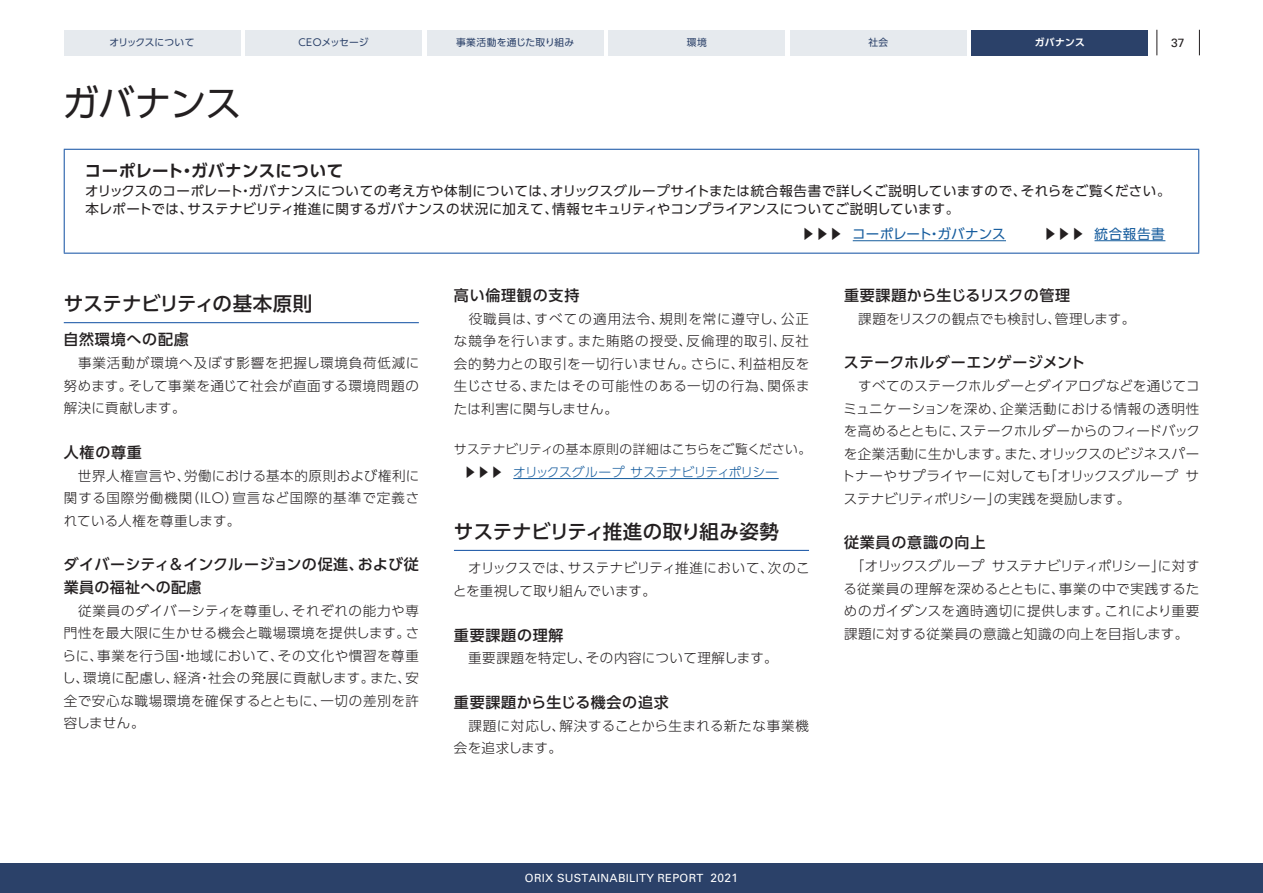
<style>
.page{position:relative;width:1263px;height:893px;background:#fff}
.page>*{position:absolute;margin:0;border:0;box-sizing:border-box;transform-origin:0 0}
.t1{font:36px "UD Shin Go Pr 6 N";letter-spacing:-.015em;color:#231f20}
.t2{font:500 19.5px "UD Shin Go Pr 6 N";letter-spacing:-.01em;color:#231f20}
.t3{font:700 16.5px "UD Shin Go Pr 6 N De";letter-spacing:.02em;color:#231f20}
.t4{font:500 15px "UD Shin Go Pr 6 N";letter-spacing:.04em;color:#231f20}
.t5{font:500 15px/22.5px "UD Shin Go Pr 6 N";letter-spacing:.02em;color:#231f20}
.t6{font:500 15px "UD Shin Go Pr 6 N";letter-spacing:.01em;color:#231f20}
.t7{font:300 13.5px/22.5px "UD Shin Go Pr 6 N";letter-spacing:.035em;color:#231f20;text-align:justify}
.t8{font:13.5px/18px "UD Shin Go Pr 6 N";letter-spacing:.025em;color:#231f20}
.t9{font:300 13.5px/22.5px "UD Shin Go Pr 6 N";letter-spacing:.015em;color:#231f20}
.t10{font:13.5px "UD Shin Go Pr 6 N";letter-spacing:.02em;color:#175d9e}
.t11{font:300 12.75px/22.2px "UD Shin Go Pr 6 N";letter-spacing:-.015em;color:#231f20}
.t12{font:12px "Univers LT Std";color:#231f20}
.t13{font:11.25px "Univers LT Std";letter-spacing:.025em;color:#fff}
.t14{font:9.75px "UD Shin Go Pr 6 N";letter-spacing:.02em;color:#2b4169}
.t15{font:9.75px "UD Shin Go Pr 6 N";letter-spacing:-.015em;color:#2b4169}
.t16{font:700 9.75px "UD Shin Go Pr 6 N De";letter-spacing:.02em;color:#fff}
.s1{font-weight:300;color:#231f20}
.s2{color:#175d9e}
.s3{font-size:12px}
</style>
<div class="page">
<svg style="left:1156px;top:30px;width:1px;height:25px"></svg>
<svg style="left:1199px;top:30px;width:1px;height:25px"></svg>
<div style="left:0;top:863px;width:1263px;height:30px;background:#2b4169"></div>
<div style="left:64px;top:30px;width:176px;height:25px;background:#e6eaee"></div>
<div style="left:245px;top:30px;width:177px;height:25px;background:#e6eaee"></div>
<div style="left:427px;top:30px;width:176px;height:25px;background:#e6eaee"></div>
<div style="left:790px;top:30px;width:176px;height:25px;background:#e6eaee"></div>
<div style="left:972px;top:30px;width:176px;height:25px;background:#2b4169"></div>
<div style="left:608px;top:30px;width:177px;height:25px;background:#e6eaee"></div>
<hr style="left:64px;top:149px;width:1135px;height:1px;background:#0d4da1">
<hr style="left:64px;top:150px;width:1px;height:103px;background:#0d4da1">
<hr style="left:1198px;top:150px;width:1px;height:103px;background:#0d4da1">
<hr style="left:64px;top:253px;width:1135px;height:1px;background:#0d4da1">
<hr style="left:853px;top:240px;width:153px;height:1px;background:#175d9e">
<hr style="left:1094px;top:240px;width:71px;height:1px;background:#175d9e">
<hr style="left:64px;top:322px;width:355px;height:1px;background:#0d4da1">
<hr style="left:513px;top:478px;width:266px;height:1px;background:#175d9e">
<hr style="left:454px;top:550px;width:355px;height:1px;background:#0d4da1">
<p class="t15" style="left:109px;top:35px;width:87px">オリックスについて</p>
<p class="t14" style="left:298px;top:35px;width:72px">CEOメッセージ</p>
<p class="t14" style="left:456px;top:35px;width:120px">事業活動を通じた取り組み</p>
<p class="t14" style="left:687px;top:35px;width:21px">環境</p>
<p class="t14" style="left:868px;top:35px;width:21px">社会</p>
<p class="t16" style="left:1035px;top:35px;width:51px">ガバナンス</p>
<h1 class="t1" style="left:63px;top:74px;width:180px">ガバナンス</h1>
<p class="t12" style="left:1171px;top:36px;width:15px">37</p>
<p class="t3" style="left:85px;top:157px;width:260px">コーポレート・ガバナンスについて</p>
<p class="t8" style="left:85px;top:182px;width:1087px">オリックスのコーポレート・ガバナンスについての考え方や体制については、オリックスグループサイトまたは統合報告書で詳しくご説明していますので、それらをご覧ください。本レポートでは、サステナビリティ推進に関するガバナンスの状況に加えて、情報セキュリティやコンプライアンスについてご説明しています。</p>
<p class="t10" style="left:801px;top:223px;width:365px"><span class="s1">▶▶▶</span> コーポレート・ガバナンス <span class="s1">　　 ▶▶▶</span> 統合報告書</p>
<h2 class="t2" style="left:64px;top:288px;width:250px">サステナビリティの基本原則</h2>
<p class="t4" style="left:64px;top:328px;width:127px">自然環境への配慮</p>
<p class="t7" style="left:64px;top:351px;width:357px">　事業活動が環境へ及ぼす影響を把握し環境負荷低減に努めます。そして事業を通じて社会が直面する環境問題の解決に貢献します。</p>
<p class="t4" style="left:64px;top:440px;width:80px">人権の尊重</p>
<p class="t7" style="left:64px;top:464px;width:357px">　世界人権宣言や、労働における基本的原則および権利に関する国際労働機関（ILO）宣言など国際的基準で定義されている人権を尊重します。</p>
<p class="t5" style="left:64px;top:553px;width:357px">ダイバーシティ&amp;インクルージョンの促進、および従業員の福祉への配慮</p>
<p class="t7" style="left:62px;top:599px;width:359px">　従業員のダイバーシティを尊重し、それぞれの能力や専門性を最大限に生かせる機会と職場環境を提供します。さらに、事業を行う国・地域において、その文化や慣習を尊重し、環境に配慮し、経済・社会の発展に貢献します。また、安全で安心な職場環境を確保するとともに、一切の差別を許容しません。</p>
<p class="t4" style="left:454px;top:283px;width:127px">高い倫理観の支持</p>
<p class="t7" style="left:454px;top:307px;width:357px">　役職員は、すべての適用法令、規則を常に遵守し、公正な競争を行います。また賄賂の授受、反倫理的取引、反社会的勢力との取引を一切行いません。さらに、利益相反を生じさせる、またはその可能性のある一切の行為、関係または利害に関与しません。</p>
<p class="t11" style="left:464px;top:438px;width:349px;text-indent:-10px">サステナビリティの基本原則の詳細はこちらをご覧ください。▶▶▶ <span class="s2">オリックスグループ サステナビリティポリシー</span></p>
<h2 class="t2" style="left:454px;top:516px;width:327px">サステナビリティ推進の取り組み姿勢</h2>
<p class="t9" style="left:453px;top:556px;width:358px">　オリックスでは、サステナビリティ推進において、次のことを重視して取り組んでいます。</p>
<p class="t4" style="left:454px;top:623px;width:111px">重要課題の理解</p>
<p class="t7" style="left:454px;top:646px;width:325px">　重要課題を特定し、その内容について理解します。</p>
<p class="t4" style="left:454px;top:690px;width:216px">重要課題から生じる機会の追求</p>
<p class="t7" style="left:454px;top:714px;width:357px">　課題に対応し、解決することから生まれる新たな事業機会を追求します。</p>
<p class="t6" style="left:844px;top:283px;width:228px">重要課題から生じるリスクの管理</p>
<p class="t9" style="left:844px;top:307px;width:293px">　課題をリスクの観点でも検討し、管理します。</p>
<p class="t6" style="left:844px;top:350px;width:243px">ステークホルダーエンゲージメント</p>
<p class="t7" style="left:842px;top:374px;width:360px">　すべてのステークホルダーとダイアログなどを通じてコミュニケーションを深め、企業活動における情報の透明性を高めるとともに、ステークホルダーからのフィードバックを企業活動に生かします。また、オリックスのビジネスパートナーやサプライヤーに対しても「オリックスグループ サステナビリティポリシー」の実践を奨励します。</p>
<p class="t4" style="left:844px;top:530px;width:143px">従業員の意識の向上</p>
<p class="t7" style="left:844px;top:554px;width:357px">　「オリックスグループ サステナビリティポリシー」に対する従業員の理解を深めるとともに、事業の中で実践するためのガイダンスを適時適切に提供します。これにより重要課題に対する従業員の意識と知識の向上を目指します。</p>
<p class="t13" style="left:525px;top:871px;width:215px">ORIX SUSTAINABILITY REPORT <span class="s3">2021</span></p>
</div>
